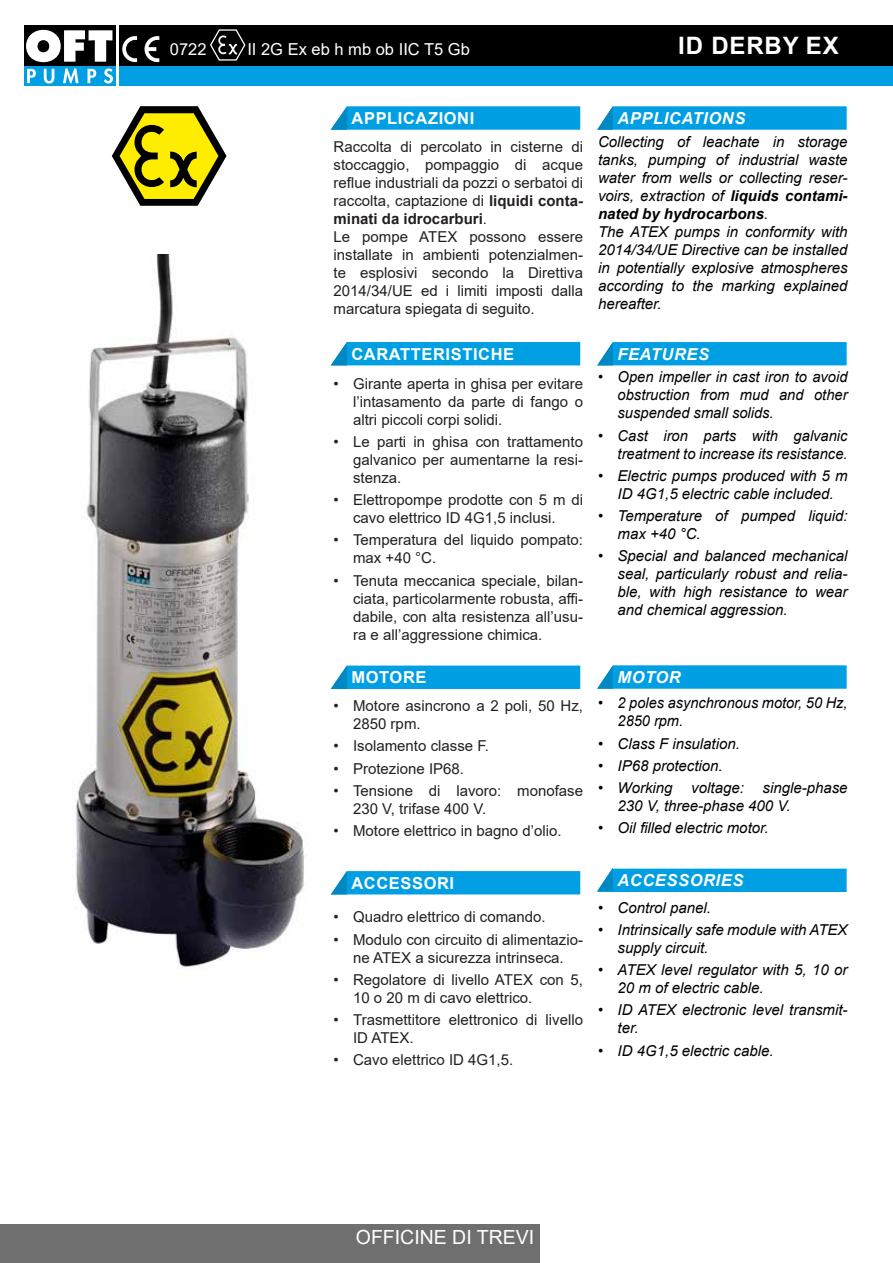
<style>
.page{position:relative;width:893px;height:1263px;background:#fff}
.page>*{position:absolute;margin:0;border:0;box-sizing:border-box;transform-origin:0 0}
.t1{font:700 24px "Arial";letter-spacing:.035em;color:#fff}
.t2{font:19.5px "Arial";color:#fff}
.t3{font:700 16.5px "Arial";letter-spacing:.035em;color:#fff}
.t4{font:italic 700 16.5px "Arial";letter-spacing:.035em;color:#fff}
.t5{font:16.5px "Arial";color:#fff}
.t6{font:15px/18px "Arial";color:#231f20}
.t7{font:italic 15px/18px "Arial";color:#000}
.s1{font-weight:700}
</style>
<div class="page">
<img style="left:75px;top:254px;width:230px;height:714px">
<svg style="left:112px;top:106px;width:115px;height:100px"></svg>
<div style="left:119px;top:26px;width:774px;height:40px;background:#000"></div>
<div style="left:119px;top:66px;width:774px;height:19px;background:#009fe3"></div>
<div style="left:24px;top:66px;width:91px;height:19px;background:#009fe3"></div>
<div style="left:24px;top:26px;width:91px;height:40px;background:#000"></div>
<svg style="left:26px;top:30px;width:86px;height:32px"></svg>
<svg style="left:27px;top:69px;width:9px;height:14px"></svg>
<svg style="left:44px;top:69px;width:10px;height:15px"></svg>
<svg style="left:63px;top:68px;width:15px;height:15px"></svg>
<svg style="left:88px;top:69px;width:8px;height:14px"></svg>
<svg style="left:104px;top:68px;width:9px;height:16px"></svg>
<div style="left:0;top:1225px;width:540px;height:38px;background:#706f6f"></div>
<svg style="left:210px;top:29px;width:36px;height:32px"></svg>
<svg style="left:122px;top:36px;width:15px;height:26px"></svg>
<svg style="left:145px;top:36px;width:14px;height:26px"></svg>
<svg style="left:331px;top:106px;width:249px;height:24px;background:#0ea3e3"></svg>
<div style="left:331px;top:342px;width:249px;height:23px;background:#009fe3"></div>
<svg style="left:331px;top:665px;width:249px;height:24px;background:#0da3e3"></svg>
<svg style="left:331px;top:871px;width:249px;height:23px;background:#09a1e2"></svg>
<svg style="left:597px;top:106px;width:250px;height:24px;background:#0ea3e3"></svg>
<svg style="left:597px;top:342px;width:250px;height:23px;background:#08a1e2"></svg>
<svg style="left:597px;top:665px;width:250px;height:24px;background:#0ea3e3"></svg>
<svg style="left:597px;top:868px;width:250px;height:24px;background:#0ea3e3"></svg>
<p class="t5" style="left:170px;top:38px;width:38px">0722</p>
<p class="t5" style="left:247px;top:38px;width:224px">II 2G Ex eb h mb ob IIC T5 Gb</p>
<h1 class="t1" style="left:678px;top:29px;width:162px">ID DERBY EX</h1>
<p class="t3" style="left:352px;top:107px;width:124px">APPLICAZIONI</p>
<p class="t6" style="left:334px;top:137px;width:251px">Raccolta di percolato in cisterne di stoccaggio, pompaggio di acque reflue industriali da pozzi o serbatoi di raccolta, captazione di <span class="s1">liquidi conta&shy;minati da idrocarburi</span>.<br>Le pompe ATEX possono essere installate in ambienti potenzialmen&shy;te esplosivi secondo la Direttiva 2014/34/UE ed i limiti imposti dalla marcatura spiegata di seguito.</p>
<p class="t3" style="left:351px;top:342px;width:164px">CARATTERISTICHE</p>
<p class="t6" style="left:353px;top:374px;width:231px;text-align:justify;text-indent:-20px">• Girante aperta in ghisa per evitare l’intasamento da parte di fango o altri piccoli corpi solidi.</p>
<p class="t6" style="left:353px;top:432px;width:231px;text-align:justify;text-indent:-20px">• Le parti in ghisa con trattamento galvanico per aumentarne la resi&shy;stenza.</p>
<p class="t6" style="left:334px;top:491px;width:251px;text-align:center">• Elettropompe prodotte con 5 m di cavo elettrico ID 4G1,5 inclusi.</p>
<p class="t6" style="left:353px;top:531px;width:231px;text-indent:-20px">• Temperatura del liquido pompato: max +40 °C.</p>
<p class="t6" style="left:353px;top:571px;width:231px;text-align:justify;text-indent:-20px">• Tenuta meccanica speciale, bilan&shy;ciata, particolarmente robusta, affi&shy;dabile, con alta resistenza all’usu&shy;ra e all’aggressione chimica.</p>
<p class="t3" style="left:351px;top:666px;width:77px">MOTORE</p>
<p class="t6" style="left:353px;top:697px;width:231px;text-indent:-20px">• Motore asincrono a 2 poli, 50 Hz,<br>2850 rpm.</p>
<p class="t6" style="left:334px;top:737px;width:157px">• Isolamento classe F.</p>
<p class="t6" style="left:334px;top:759px;width:132px">• Protezione IP68.</p>
<p class="t6" style="left:353px;top:781px;width:231px;text-indent:-20px">• Tensione di lavoro: monofase<br>230 V, trifase 400 V.</p>
<p class="t6" style="left:334px;top:822px;width:229px">• Motore elettrico in bagno d’olio.</p>
<p class="t3" style="left:351px;top:871px;width:104px">ACCESSORI</p>
<p class="t6" style="left:334px;top:908px;width:214px">• Quadro elettrico di comando.</p>
<p class="t6" style="left:334px;top:930px;width:251px;text-align:center">• Modulo con circuito di alimentazio&shy;ne ATEX a sicurezza intrinseca.</p>
<p class="t6" style="left:353px;top:970px;width:231px;text-indent:-20px">• Regolatore di livello ATEX con 5,<br>10 o 20 m di cavo elettrico.</p>
<p class="t6" style="left:353px;top:1011px;width:231px;text-indent:-20px">• Trasmettitore elettronico di livello<br>ID ATEX.</p>
<p class="t6" style="left:334px;top:1051px;width:181px">• Cavo elettrico ID 4G1,5.</p>
<p class="t4" style="left:617px;top:107px;width:129px">APPLICATIONS</p>
<p class="t7" style="left:598px;top:133px;width:251px">Collecting of leachate in storage tanks, pumping of industrial waste water from wells or collecting reser&shy;voirs, extraction of <span class="s1">liquids contami&shy;nated by hydrocarbons</span>.<br>The ATEX pumps in conformity with<br>2014/34/UE Directive can be installed in potentially explosive atmospheres according to the marking explained hereafter.</p>
<p class="t4" style="left:617px;top:343px;width:93px">FEATURES</p>
<p class="t7" style="left:618px;top:368px;width:231px;text-align:justify;text-indent:-20px">• Open impeller in cast iron to avoid obstruction from mud and other suspended small solids.</p>
<p class="t7" style="left:598px;top:427px;width:251px;text-align:right">• Cast iron parts with galvanic treatment to increase its resistance.</p>
<p class="t7" style="left:598px;top:467px;width:251px;text-align:center">• Electric pumps produced with 5 m<br>ID 4G1,5 electric cable included.</p>
<p class="t7" style="left:618px;top:507px;width:231px;text-indent:-20px">• Temperature of pumped liquid: max +40 °C.</p>
<p class="t7" style="left:618px;top:547px;width:231px;text-align:justify;text-indent:-20px">• Special and balanced mechanical seal, particularly robust and relia&shy;ble, with high resistance to wear and chemical aggression.</p>
<p class="t4" style="left:617px;top:666px;width:65px">MOTOR</p>
<p class="t7" style="left:618px;top:694px;width:231px;text-indent:-19px">• 2 poles asynchronous motor, 50 Hz,<br>2850 rpm.</p>
<p class="t7" style="left:598px;top:734px;width:143px">• Class F insulation.</p>
<p class="t7" style="left:598px;top:757px;width:126px">• IP68 protection.</p>
<p class="t7" style="left:618px;top:779px;width:231px;text-indent:-20px">• Working voltage: single-phase<br>230 V, three-phase 400 V.</p>
<p class="t7" style="left:598px;top:819px;width:172px">• Oil filled electric motor.</p>
<p class="t4" style="left:617px;top:869px;width:127px">ACCESSORIES</p>
<p class="t7" style="left:598px;top:898px;width:114px">• Control panel.</p>
<p class="t7" style="left:618px;top:921px;width:231px;text-indent:-20px">• Intrinsically safe module with ATEX supply circuit.</p>
<p class="t7" style="left:618px;top:961px;width:231px;text-indent:-20px">• ATEX level regulator with 5, 10 or<br>20 m of electric cable.</p>
<p class="t7" style="left:618px;top:1001px;width:231px;text-indent:-20px">• ID ATEX electronic level transmit&shy;ter.</p>
<p class="t7" style="left:598px;top:1041px;width:177px">• ID 4G1,5 electric cable.</p>
<h2 class="t2" style="left:356px;top:1224px;width:180px">OFFICINE DI TREVI</h2>
</div>
